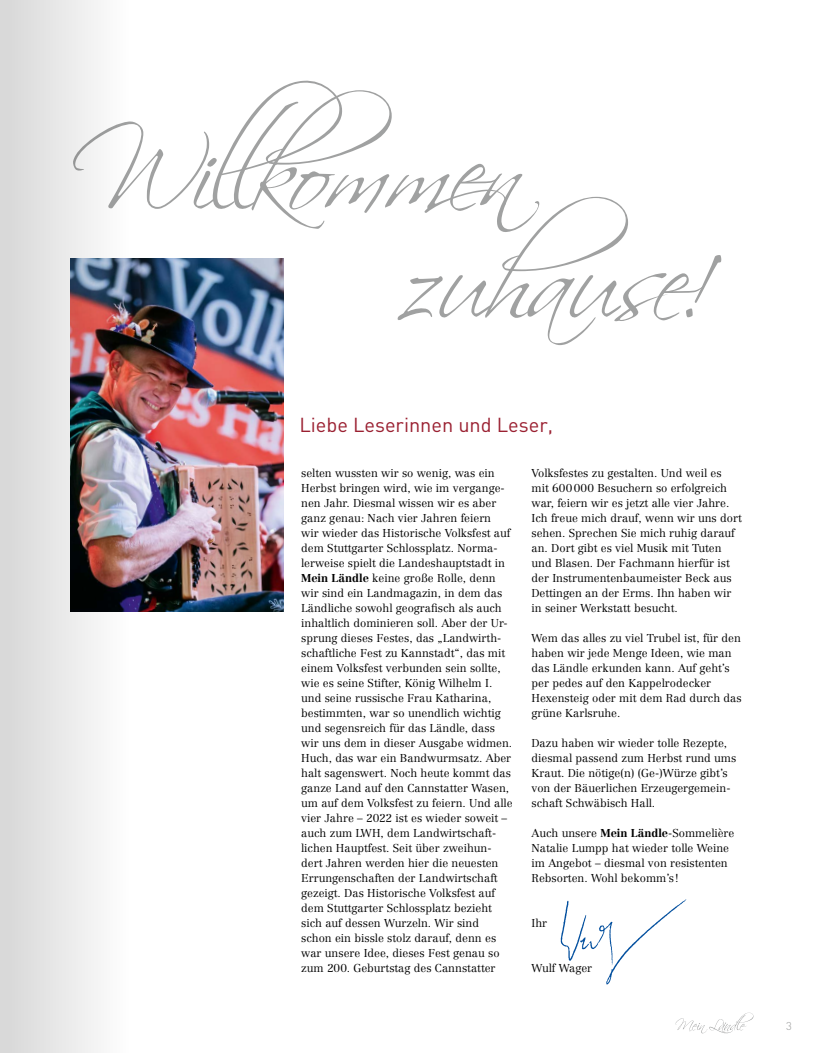
<style>
.page{position:relative;width:815px;height:1053px;background:#fff}
.page>*{position:absolute;margin:0;border:0;box-sizing:border-box;transform-origin:0 0}
.t1{font:107.38px/109.4px "Scriptina Pro";color:#a0a1a1}
.t2{font:20px "FFDIN";color:#9a2031}
.t3{font:300 11.25px/15px "Centennial";color:#000}
.t4{font:300 11.25px "FFDIN";color:#9c9d9d}
.s1{font-weight:700}
</style>
<div class="page">
<img style="left:188px;top:258px;width:95px;height:353px">
<img style="left:560px;top:899px;width:127px;height:86px">
<svg style="left:675px;top:1012px;width:78px;height:22px"></svg>
<img style="left:0;top:0;width:188px;height:1052px">
<h1 class="t1" style="left:397px;top:116px;width:312px;text-indent:-292px">Willkommen zuhause!</h1>
<h2 class="t2" style="left:299px;top:412px;width:255px">Liebe Leserinnen und Leser,</h2>
<p class="t3" style="left:531px;top:465px;width:212px">Volksfestes zu gestalten. Und weil es<br>mit 600000 Besuchern so erfolgreich war, feiern wir es jetzt alle vier Jahre.<br>Ich freue mich drauf, wenn wir uns dort sehen. Sprechen Sie mich ruhig darauf an. Dort gibt es viel Musik mit Tuten und Blasen. Der Fachmann hierfür ist der Instrumentenbaumeister Beck aus Dettingen an der Erms. Ihn haben wir in seiner Werkstatt besucht.</p>
<p class="t3" style="left:531px;top:630px;width:212px">Wem das alles zu viel Trubel ist, für den haben wir jede Menge Ideen, wie man das Ländle erkunden kann. Auf geht’s per pedes auf den Kappelrodecker<br>Hexensteig oder mit dem Rad durch das grüne Karlsruhe.</p>
<p class="t3" style="left:531px;top:735px;width:206px">Dazu haben wir wieder tolle Rezepte, diesmal passend zum Herbst rund ums Kraut. Die nötige(n) (Ge-)Würze gibt’s von der Bäuerlichen Erzeugergemein&shy;schaft Schwäbisch Hall.</p>
<p class="t3" style="left:531px;top:825px;width:204px">Auch unsere <span class="s1">Mein Ländle</span>-Sommelière Natalie Lumpp hat wieder tolle Weine im Angebot – diesmal von resistenten Rebsorten. Wohl bekomm’s!</p>
<p class="t3" style="left:531px;top:915px;width:17px">Ihr</p>
<p class="t3" style="left:531px;top:960px;width:62px">Wulf Wager</p>
<p class="t3" style="left:301px;top:465px;width:213px">selten wussten wir so wenig, was ein Herbst bringen wird, wie im vergange&shy;nen Jahr. Diesmal wissen wir es aber ganz genau: Nach vier Jahren feiern<br>wir wieder das Historische Volksfest auf dem Stuttgarter Schlossplatz. Norma&shy;lerweise spielt die Landeshauptstadt in <span class="s1">Mein Ländle</span> keine große Rolle, denn wir sind ein Landmagazin, in dem das Ländliche sowohl geografisch als auch inhaltlich dominieren soll. Aber der Ur&shy;sprung dieses Festes, das „Landwirth&shy;schaftliche Fest zu Kannstadt“, das mit einem Volksfest verbunden sein sollte, wie es seine Stifter, König Wilhelm I. und seine russische Frau Katharina, bestimmten, war so unendlich wichtig und segensreich für das Ländle, dass wir uns dem in dieser Ausgabe widmen.<br>Huch, das war ein Bandwurmsatz. Aber halt sagenswert. Noch heute kommt das ganze Land auf den Cannstatter Wasen, um auf dem Volksfest zu feiern. Und alle vier Jahre – 2022 ist es wieder soweit – auch zum LWH, dem Landwirtschaft&shy;lichen Hauptfest. Seit über zweihun&shy;dert Jahren werden hier die neuesten Errungenschaften der Landwirtschaft gezeigt. Das Historische Volksfest auf dem Stuttgarter Schlossplatz bezieht sich auf dessen Wurzeln. Wir sind<br>schon ein bissle stolz darauf, denn es war unsere Idee, dieses Fest genau so zum 200. Geburtstag des Cannstatter</p>
<p class="t4" style="left:786px;top:1018px;width:7px">3</p>
</div>
